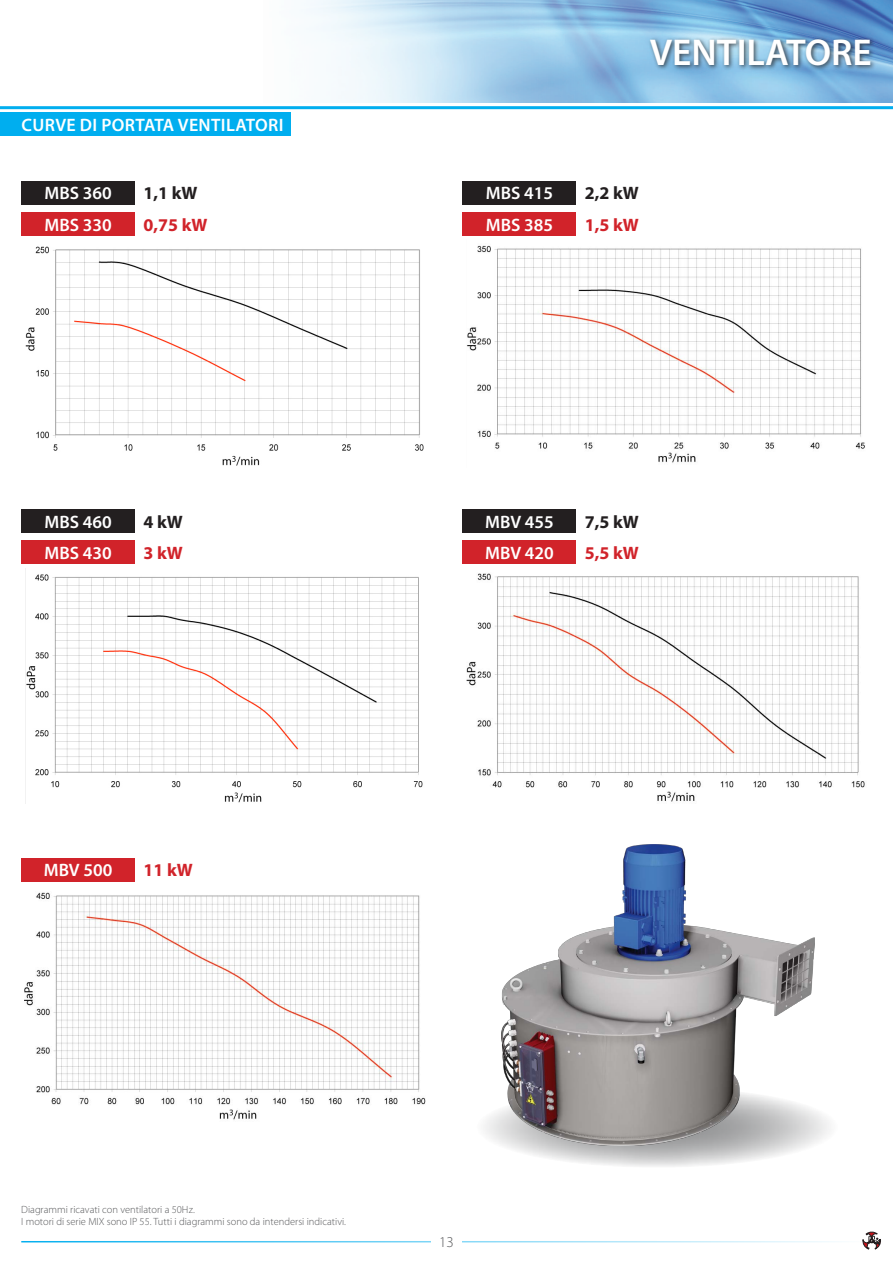
<style>
.page{position:relative;width:893px;height:1263px;background:#fff}
.page>*{position:absolute;margin:0;border:0;box-sizing:border-box;transform-origin:0 0}
.t1{font:600 37.5px "Myriad Pro";color:#fff}
.t2{font:600 18px "Myriad Pro";color:#fff}
.t3{font:600 18px "Myriad Pro";letter-spacing:.02em;color:#fff}
.t4{font:700 18px "Myriad Pro";color:#d1232a}
.t5{font:700 18px "Myriad Pro";color:#231f20}
.t6{font:300 15px "Myriad Pro";color:#57585a}
.t7{font:300 10.5px "Myriad Pro";color:#57585a}
</style>
<div class="page">
<hr style="left:21px;top:1241px;width:851px;height:1px;background:#00aeef">
<svg style="left:862px;top:1231px;width:19px;height:18px"></svg>
<img style="left:306px;top:0;width:587px;height:102px">
<hr style="left:0;top:106px;width:893px;height:3px;background:#00aeef">
<div style="left:431px;top:1236px;width:31px;height:11px;background:#fff"></div>
<img style="left:26px;top:235px;width:398px;height:231px">
<img style="left:467px;top:245px;width:398px;height:218px">
<img style="left:26px;top:574px;width:397px;height:229px">
<div style="left:21px;top:858px;width:114px;height:23px;background:#d1232a"></div>
<img style="left:466px;top:573px;width:399px;height:229px">
<img style="left:24px;top:892px;width:401px;height:228px">
<svg style="left:476px;top:1087px;width:363px;height:81px"></svg>
<img style="left:501px;top:844px;width:313px;height:301px">
<div style="left:21px;top:181px;width:114px;height:23px;background:#231f20"></div>
<div style="left:21px;top:212px;width:114px;height:23px;background:#d1232a"></div>
<div style="left:463px;top:181px;width:113px;height:23px;background:#231f20"></div>
<div style="left:463px;top:212px;width:113px;height:23px;background:#d1232a"></div>
<div style="left:463px;top:509px;width:113px;height:23px;background:#231f20"></div>
<div style="left:463px;top:540px;width:113px;height:23px;background:#d1232a"></div>
<div style="left:21px;top:509px;width:114px;height:23px;background:#231f20"></div>
<div style="left:21px;top:540px;width:114px;height:23px;background:#d1232a"></div>
<div style="left:0;top:113px;width:291px;height:23px;background:#00aeef"></div>
<div style="left:647px;top:36px;width:229px;height:35px;background:#231f20;opacity:.75"></div>
<h2 class="t3" style="left:21px;top:114px;width:263px">CURVE DI PORTATA VENTILATORI</h2>
<p class="t2" style="left:44px;top:182px;width:69px">MBS 360</p>
<p class="t5" style="left:144px;top:182px;width:56px">1,1 kW</p>
<p class="t2" style="left:44px;top:213px;width:69px">MBS 330</p>
<p class="t4" style="left:144px;top:213px;width:66px">0,75 kW</p>
<p class="t2" style="left:44px;top:510px;width:69px">MBS 460</p>
<p class="t2" style="left:44px;top:541px;width:69px">MBS 430</p>
<p class="t5" style="left:144px;top:510px;width:41px">4 kW</p>
<p class="t4" style="left:144px;top:541px;width:41px">3 kW</p>
<p class="t2" style="left:44px;top:859px;width:70px">MBV 500</p>
<p class="t4" style="left:144px;top:859px;width:51px">11 kW</p>
<p class="t1" style="left:650px;top:29px;width:223px">VENTILATORE</p>
<p class="t2" style="left:486px;top:182px;width:69px">MBS 415</p>
<p class="t2" style="left:486px;top:213px;width:69px">MBS 385</p>
<p class="t5" style="left:585px;top:182px;width:56px">2,2 kW</p>
<p class="t4" style="left:585px;top:213px;width:56px">1,5 kW</p>
<p class="t2" style="left:485px;top:510px;width:70px">MBV 455</p>
<p class="t5" style="left:585px;top:510px;width:56px">7,5 kW</p>
<p class="t2" style="left:485px;top:541px;width:70px">MBV 420</p>
<p class="t4" style="left:585px;top:541px;width:56px">5,5 kW</p>
<p class="t7" style="left:21px;top:1203px;width:175px">Diagrammi ricavati con ventilatori a 50Hz.</p>
<p class="t7" style="left:21px;top:1215px;width:326px">I motori di serie MIX sono IP 55. Tutti i diagrammi sono da intendersi indicativi.</p>
<h3 class="t6" style="left:439px;top:1233px;width:16px">13</h3>
</div>
